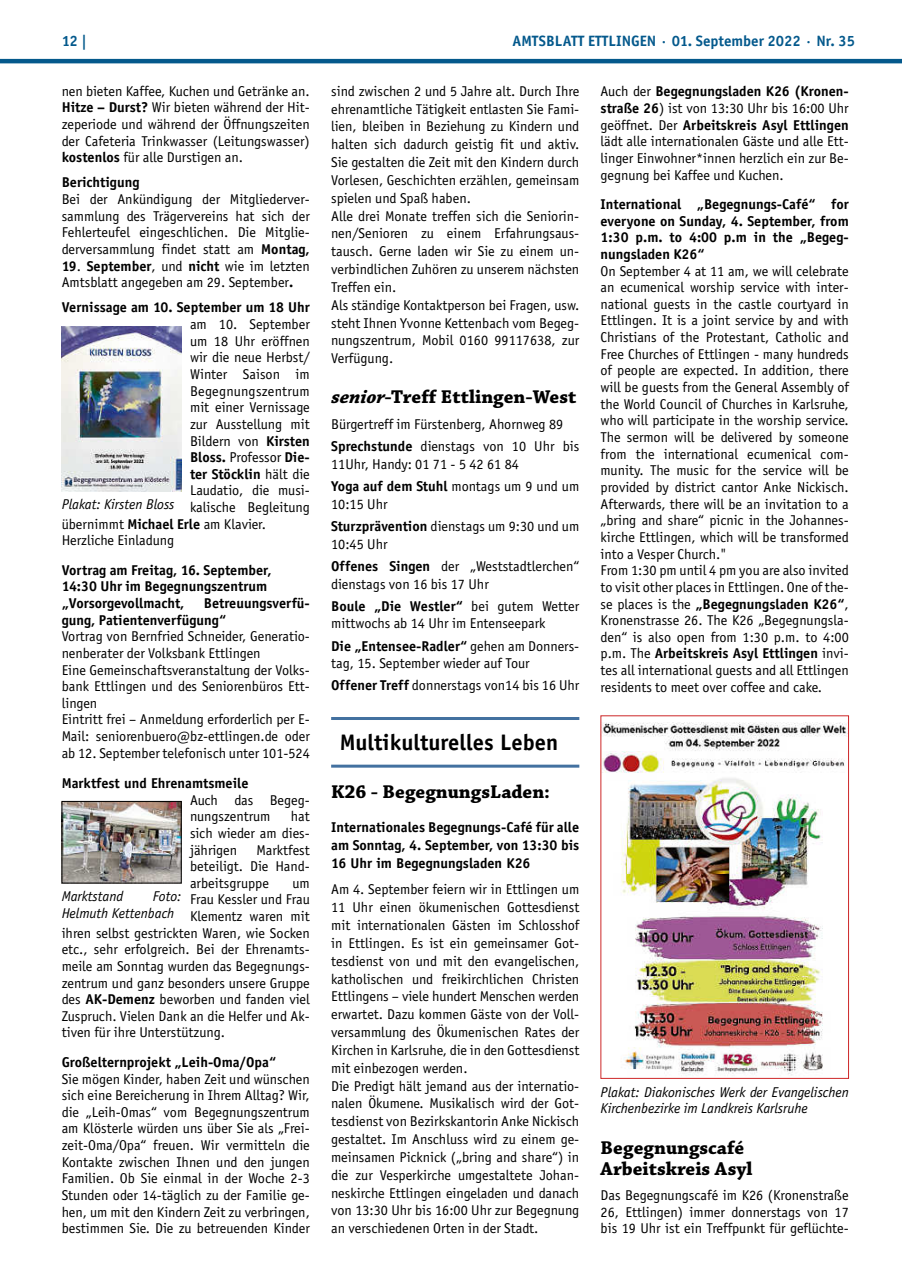
<style>
.page{position:relative;width:902px;height:1280px;background:#fff}
.page>*{position:absolute;margin:0;border:0;box-sizing:border-box;transform-origin:0 0}
.t1{font:700 22.5px "Officina Sans";color:#000}
.t2{font:700 19.5px/21.1px "Chaparral Pro";color:#000}
.t3{font:700 15px "Officina Sans";color:#04598c}
.t4{font:14.25px/16.6px "Officina Sans";color:#000}
.t5{font:700 14.25px/16.6px "Officina Sans";color:#000}
.t6{font:italic 14.25px/16.5px "Officina Sans";color:#000}
.t7{font:14.25px "Officina Sans";letter-spacing:.02em;color:#000}
.s1{font-weight:700}
.s2{font-style:italic}
.s3{font-weight:400}
</style>
<div class="page">
<hr style="left:0;top:59px;width:901px;height:4px;background:#04598c">
<img style="left:62px;top:326px;width:119px;height:165px">
<img style="left:64px;top:803px;width:115px;height:78px">
<div style="left:62px;top:801px;width:119px;height:82px;border:1px solid #000"></div>
<hr style="left:331px;top:717px;width:248px;height:3px;background:#4371a0">
<hr style="left:331px;top:765px;width:248px;height:3px;background:#4371a0">
<img style="left:602px;top:722px;width:244px;height:354px">
<p class="t3" style="left:62px;top:32px;width:27px">12 |</p>
<p class="t3" style="left:512px;top:32px;width:344px">AMTSBLATT ETTLINGEN · 01. September 2022 · Nr. 35</p>
<p class="t4" style="left:62px;top:83px;width:250px;text-align:justify">nen bieten Kaffee, Kuchen und Getränke an.<br><span class="s1">Hitze – Durst?</span> Wir bieten während der Hit&shy;zeperiode und während der Öffnungszeiten der Cafeteria Trinkwasser (Leitungswasser) <span class="s1">kostenlos</span> für alle Durstigen an.</p>
<p class="t5" style="left:62px;top:174px;width:79px">Berichtigung</p>
<p class="t4" style="left:62px;top:191px;width:250px;text-align:justify">Bei der Ankündigung der Mitgliederver&shy;sammlung des Trägervereins hat sich der Fehlerteufel eingeschlichen. Die Mitglie&shy;derversammlung findet statt am <span class="s1">Montag,</span></p>
<p class="t4" style="left:62px;top:257px;width:250px"><span class="s1">19</span>. <span class="s1">September</span>, und <span class="s1">nicht</span> wie im letzten<br>Amtsblatt angegeben am 29. September<span class="s1">.</span></p>
<p class="t5" style="left:62px;top:299px;width:250px">Vernissage am 10. September um 18 Uhr</p>
<p class="t4" style="left:331px;top:82px;width:250px;line-height:17.9px">sind zwischen 2 und 5 Jahre alt. Durch Ihre ehrenamtliche Tätigkeit entlasten Sie Fami&shy;lien, bleiben in Beziehung zu Kindern und halten sich dadurch geistig fit und aktiv.<br>Sie gestalten die Zeit mit den Kindern durch Vorlesen, Geschichten erzählen, gemeinsam spielen und Spaß haben.<br>Alle drei Monate treffen sich die Seniorin&shy;nen/Senioren zu einem Erfahrungsaus&shy;tausch. Gerne laden wir Sie zu einem un&shy;verbindlichen Zuhören zu unserem nächsten Treffen ein.<br>Als ständige Kontaktperson bei Fragen, usw. steht Ihnen Yvonne Kettenbach vom Begeg&shy;nungszentrum, Mobil 0160 99117638, zur Verfügung.</p>
<h2 class="t2" style="left:331px;top:386px;width:247px"><span class="s2">senior</span>-Treff Ettlingen-West</h2>
<p class="t4" style="left:331px;top:413px;width:250px;line-height:22px">Bürgertreff im Fürstenberg, Ahornweg 89<br><span class="s1">Sprechstunde</span> dienstags von 10 Uhr bis</p>
<p class="t4" style="left:331px;top:453px;width:250px;line-height:22px">11Uhr, Handy: 01 71 - 5 42 61 84<br><span class="s1">Yoga auf dem Stuhl</span> montags um 9 und um</p>
<p class="t4" style="left:331px;top:493px;width:250px;line-height:22px">10:15 Uhr<br><span class="s1">Sturzprävention</span> dienstags um 9:30 und um</p>
<p class="t4" style="left:331px;top:533px;width:250px;line-height:22px">10:45 Uhr<br><span class="s1">Offenes Singen</span> der „Weststadtlerchen“</p>
<p class="t4" style="left:331px;top:573px;width:250px;line-height:22px">dienstags von 16 bis 17 Uhr<br><span class="s1">Boule „Die Westler“</span> bei gutem Wetter</p>
<p class="t4" style="left:331px;top:613px;width:250px;line-height:22px">mittwochs ab 14 Uhr im Entenseepark<br><span class="s1">Die „Entensee-Radler“</span> gehen am Donners-</p>
<p class="t4" style="left:331px;top:652px;width:250px;line-height:22px">tag, 15. September wieder auf Tour<br><span class="s1">Offener Treff</span> donnerstags von14 bis 16 Uhr</p>
<h1 class="t1" style="left:339px;top:728px;width:220px">Multikulturelles Leben</h1>
<h2 class="t2" style="left:331px;top:782px;width:220px">K26 - BegegnungsLaden:</h2>
<p class="t5" style="left:331px;top:818px;width:250px;line-height:17.9px;text-align:justify">Internationales Begegnungs-Café für alle am Sonntag, 4. September, von 13:30 bis 16 Uhr im Begegnungsladen K26</p>
<p class="t4" style="left:331px;top:881px;width:250px;line-height:17.9px">Am 4. September feiern wir in Ettlingen um 11 Uhr einen ökumenischen Gottesdienst mit internationalen Gästen im Schlosshof in Ettlingen. Es ist ein gemeinsamer Got&shy;tesdienst von und mit den evangelischen, katholischen und freikirchlichen Christen Ettlingens – viele hundert Menschen werden erwartet. Dazu kommen Gäste von der Voll&shy;versammlung des Ökumenischen Rates der Kirchen in Karlsruhe, die in den Gottesdienst mit einbezogen werden.<br>Die Predigt hält jemand aus der internatio&shy;nalen Ökumene. Musikalisch wird der Got&shy;tesdienst von Bezirkskantorin Anke Nickisch gestaltet. Im Anschluss wird zu einem ge&shy;meinsamen Picknick („bring and share“) in die zur Vesperkirche umgestaltete Johan&shy;neskirche Ettlingen eingeladen und danach von 13:30 Uhr bis 16:00 Uhr zur Begegnung an verschiedenen Orten in der Stadt.</p>
<p class="t4" style="left:600px;top:83px;width:250px;text-align:justify">Auch der <span class="s1">Begegnungsladen K26 (Kronen&shy;straße 26</span>) ist von 13:30 Uhr bis 16:00 Uhr geöffnet. Der <span class="s1">Arbeitskreis Asyl Ettlingen </span>lädt alle internationalen Gäste und alle Ett&shy;linger Einwohner*innen herzlich ein zur Be&shy;gegnung bei Kaffee und Kuchen.</p>
<p class="t5" style="left:600px;top:196px;width:250px;text-align:justify">International „Begegnungs-Café“ for everyone on Sunday, 4. September, from 1:30 p.m. to 4:00 p.m in the „Begeg&shy;nungsladen K26“</p>
<p class="t4" style="left:600px;top:262px;width:250px">On September 4 at 11 am, we will celebrate an ecumenical worship service with inter&shy;national guests in the castle courtyard in Ettlingen. It is a joint service by and with Christians of the Protestant, Catholic and Free Churches of Ettlingen - many hundreds of people are expected. In addition, there will be guests from the General Assembly of the World Council of Churches in Karlsruhe, who will participate in the worship service.<br>The sermon will be delivered by someone from the international ecumenical com&shy;munity. The music for the service will be provided by district cantor Anke Nickisch.<br>Afterwards, there will be an invitation to a „bring and share“ picnic in the Johannes&shy;kirche Ettlingen, which will be transformed into a Vesper Church."<br>From 1:30 pm until 4 pm you are also invited to visit other places in Ettlingen. One of the&shy;se places is the <span class="s1">„Begegnungsladen K26“</span>, Kronenstrasse 26. The K26 „Begegnungsla&shy;den“ is also open from 1:30 p.m. to 4:00 p.m. The <span class="s1">Arbeitskreis Asyl Ettlingen</span> invi&shy;tes all international guests and all Ettlingen residents to meet over coffee and cake.</p>
<p class="t4" style="left:190px;top:316px;width:121px">am 10. September</p>
<p class="t4" style="left:190px;top:333px;width:121px">um 18 Uhr eröffnen</p>
<p class="t4" style="left:190px;top:349px;width:121px">wir die neue Herbst/</p>
<p class="t4" style="left:190px;top:366px;width:121px">Winter Saison im</p>
<p class="t7" style="left:190px;top:382px;width:121px">Begegnungszentrum</p>
<p class="t4" style="left:190px;top:399px;width:121px">mit einer Vernissage</p>
<p class="t4" style="left:190px;top:416px;width:121px">zur Ausstellung mit</p>
<p class="t4" style="left:190px;top:432px;width:121px">Bildern von <span class="s1">Kirsten</span></p>
<p class="t5" style="left:190px;top:449px;width:121px">Bloss. <span class="s3">Professor</span> Die-</p>
<p class="t5" style="left:190px;top:465px;width:121px">ter Stöcklin <span class="s3">hält die</span></p>
<p class="t4" style="left:190px;top:482px;width:121px">Laudatio, die musi-</p>
<p class="t4" style="left:190px;top:499px;width:121px">kalische Begleitung</p>
<p class="t4" style="left:62px;top:516px;width:206px">übernimmt <span class="s1">Michael Erle</span> am Klavier.</p>
<p class="t4" style="left:62px;top:532px;width:114px">Herzliche Einladung</p>
<p class="t5" style="left:62px;top:561px;width:211px">Vortrag am Freitag, 16. September,<br>14:30 Uhr im Begegnungszentrum „Vorsorgevollmacht,</p>
<p class="t6" style="left:62px;top:496px;width:114px">Plakat: Kirsten Bloss</p>
<p class="t5" style="left:62px;top:595px;width:250px;text-indent:142px">Betreuungsverfü&shy;gung, Patientenverfügung“</p>
<p class="t4" style="left:62px;top:628px;width:250px">Vortrag von Bernfried Schneider, Generatio&shy;nenberater der Volksbank Ettlingen<br>Eine Gemeinschaftsveranstaltung der Volks&shy;bank Ettlingen und des Seniorenbüros Ett&shy;lingen<br>Eintritt frei – Anmeldung erforderlich per E-Mail: seniorenbuero@bz-ettlingen.de oder ab 12. September telefonisch unter 101-524</p>
<p class="t5" style="left:62px;top:775px;width:188px">Marktfest und Ehrenamtsmeile</p>
<p class="t4" style="left:190px;top:791px;width:121px">Auch das Begeg&shy;nungszentrum</p>
<p class="t4" style="left:190px;top:808px;width:121px;text-align:justify;text-indent:101px">hat sich wieder am dies&shy;jährigen</p>
<p class="t4" style="left:190px;top:841px;width:121px;text-align:justify;text-indent:66px">Marktfest beteiligt. Die Hand&shy;arbeitsgruppe</p>
<p class="t4" style="left:292px;top:875px;width:19px">um</p>
<p class="t4" style="left:190px;top:891px;width:121px">Frau Kessler und Frau</p>
<p class="t4" style="left:190px;top:908px;width:121px">Klementz waren mit</p>
<p class="t4" style="left:62px;top:924px;width:250px">ihren selbst gestrickten Waren, wie Socken</p>
<p class="t4" style="left:62px;top:941px;width:250px">etc., sehr erfolgreich. Bei der Ehrenamts-</p>
<p class="t4" style="left:62px;top:958px;width:250px">meile am Sonntag wurden das Begegnungs-</p>
<p class="t4" style="left:62px;top:974px;width:250px">zentrum und ganz besonders unsere Gruppe</p>
<p class="t4" style="left:62px;top:991px;width:250px">des <span class="s1">AK-Demenz</span> beworben und fanden viel</p>
<p class="t4" style="left:62px;top:1008px;width:250px">Zuspruch. Vielen Dank an die Helfer und Ak-</p>
<p class="t4" style="left:62px;top:1024px;width:165px">tiven für ihre Unterstützung.</p>
<p class="t5" style="left:62px;top:1053px;width:216px">Großelternprojekt „Leih-Oma/Opa“</p>
<p class="t4" style="left:62px;top:1070px;width:250px;text-align:justify">Sie mögen Kinder, haben Zeit und wünschen sich eine Bereicherung in Ihrem Alltag? Wir, die „Leih-Omas“ vom Begegnungszentrum am Klösterle würden uns über Sie als „Frei&shy;zeit-Oma/Opa“ freuen. Wir vermitteln die Kontakte zwischen Ihnen und den jungen Familien. Ob Sie einmal in der Woche 2-3<br>Stunden oder 14-täglich zu der Familie ge&shy;hen, um mit den Kindern Zeit zu verbringen, bestimmen Sie. Die zu betreuenden Kinder</p>
<p class="t6" style="left:62px;top:888px;width:63px">Marktstand</p>
<p class="t6" style="left:62px;top:888px;width:121px;text-indent:91px">Foto:<br>Helmuth Kettenbach</p>
<p class="t6" style="left:600px;top:1083px;width:250px">Plakat: Diakonisches Werk der Evangelischen<br>Kirchenbezirke im Landkreis Karlsruhe</p>
<h2 class="t2" style="left:600px;top:1137px;width:153px">Begegnungscafé<br>Arbeitskreis Asyl</h2>
<p class="t4" style="left:600px;top:1187px;width:250px;text-align:justify">Das Begegnungscafé im K26 (Kronenstraße 26, Ettlingen) immer donnerstags von 17 bis 19 Uhr ist ein Treffpunkt für geflüchte-</p>
</div>
